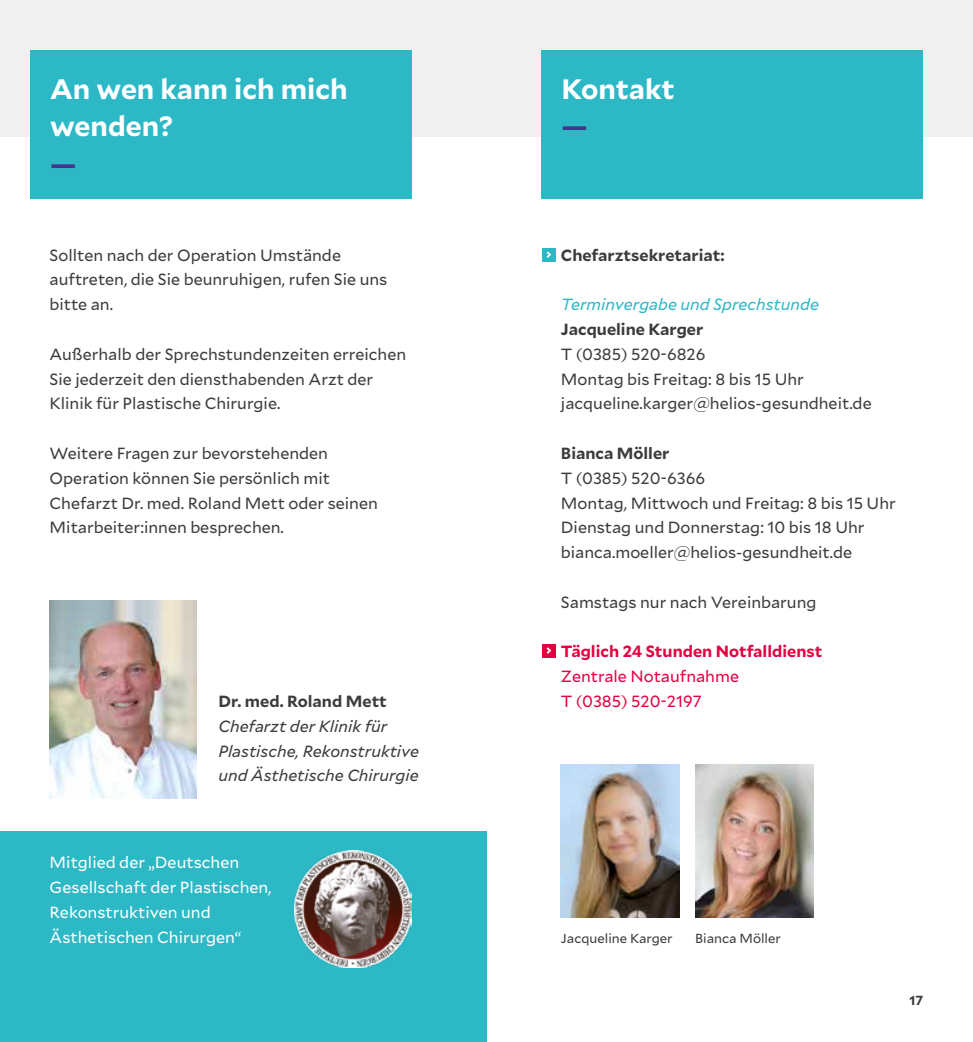
<style>
.page{position:relative;width:973px;height:1042px;background:#fff}
.page>*{position:absolute;margin:0;border:0;box-sizing:border-box;transform-origin:0 0}
.t1{font:700 28px/37.3px "Mallory";color:#fff}
.t2{font:700 28px "Mallory";color:#43358b}
.t3{font:16.1px/24.8px "Mallory";color:#3c3c3b}
.t4{font:16.1px/24.8px "Mallory";color:#fff}
.t5{font:italic 16.1px/24.8px "Mallory";color:#3c3c3b}
.t6{font:700 16.1px "Mallory";color:#3c3c3b}
.t7{font:16.1px/24.8px "Mallory";color:#e40040}
.t8{font:700 16.1px "Mallory";color:#e40040}
.t9{font:italic 16.1px "Mallory";color:#2db8c5}
.t10{font:13.12px "Mallory";color:#3c3c3b}
.t11{font:700 13.12px "Mallory";color:#3c3c3b}
</style>
<div class="page">
<div style="left:0;top:0;width:972px;height:136px;background:#f0f0f0"></div>
<div style="left:30px;top:50px;width:382px;height:148px;background:#2db8c5"></div>
<div style="left:0;top:831px;width:486px;height:211px;background:#2db8c5"></div>
<img style="left:294px;top:850px;width:118px;height:117px">
<div style="left:541px;top:50px;width:382px;height:148px;background:#2db8c5"></div>
<div style="left:541px;top:248px;width:14px;height:13px;background:#2db8c5"></div>
<svg style="left:546px;top:251px;width:5px;height:7px"></svg>
<div style="left:541px;top:644px;width:14px;height:13px;background:#e40040"></div>
<svg style="left:546px;top:647px;width:5px;height:7px"></svg>
<img style="left:561px;top:764px;width:118px;height:154px">
<img style="left:695px;top:764px;width:118px;height:154px">
<img style="left:50px;top:600px;width:146px;height:199px">
<h1 class="t1" style="left:50px;top:69px;width:299px">An wen kann ich mich wenden?</h1>
<h1 class="t2" style="left:50px;top:143px;width:28px">—</h1>
<p class="t3" style="left:50px;top:241px;width:339px">Sollten nach der Operation Umstände auftreten, die Sie beunruhigen, rufen Sie uns bitte an.</p>
<p class="t3" style="left:50px;top:341px;width:358px">Außerhalb der Sprechstundenzeiten erreichen<br>Sie jederzeit den diensthabenden Arzt der<br>Klinik für Plastische Chirurgie.</p>
<p class="t3" style="left:50px;top:440px;width:330px">Weitere Fragen zur bevorstehenden Operation können Sie persönlich mit Chefarzt Dr. med. -Roland Mett oder seinen Mitarbeiter:innen besprechen.</p>
<p class="t6" style="left:218px;top:689px;width:170px">Dr. med. Roland Mett</p>
<p class="t5" style="left:218px;top:713px;width:202px">Chefarzt der Klinik für<br>Plastische, Rekonstruktive und Ästhetische Chirurgie</p>
<p class="t4" style="left:50px;top:849px;width:223px">Mitglied der „Deutschen<br>Gesellschaft der Plastischen,<br>Rekonstruktiven und<br>Ästhetischen Chirurgen“</p>
<h1 class="t1" style="left:561px;top:69px;width:115px">Kontakt</h1>
<h1 class="t2" style="left:561px;top:105px;width:28px">—</h1>
<p class="t6" style="left:561px;top:243px;width:165px">Chefarztsekretariat:</p>
<p class="t9" style="left:561px;top:293px;width:259px">Terminvergabe und Sprechstunde</p>
<p class="t6" style="left:561px;top:317px;width:144px">Jacqueline Karger</p>
<p class="t3" style="left:561px;top:341px;width:312px">T (0385) 520-6826<br>Montag bis Freitag: 8 bis 15 Uhr jacqueline.karger@helios-gesundheit.de</p>
<p class="t6" style="left:561px;top:441px;width:110px">Bianca Möller</p>
<p class="t3" style="left:561px;top:465px;width:336px">T (0385) 520-6366<br>Montag, Mittwoch und Freitag: 8 bis 15 Uhr Dienstag und Donnerstag: 10 bis 18 Uhr bianca.moeller@helios-gesundheit.de</p>
<p class="t3" style="left:561px;top:589px;width:257px">Samstags nur nach Vereinbarung</p>
<p class="t8" style="left:561px;top:639px;width:263px">Täglich 24 Stunden Notfalldienst</p>
<p class="t7" style="left:561px;top:663px;width:179px">Zentrale Notaufnahme<br>T (0385) 520-2197</p>
<p class="t10" style="left:561px;top:928px;width:113px">Jacqueline Karger</p>
<p class="t10" style="left:695px;top:928px;width:87px">Bianca Möller</p>
<p class="t11" style="left:909px;top:990px;width:15px">17</p>
</div>
